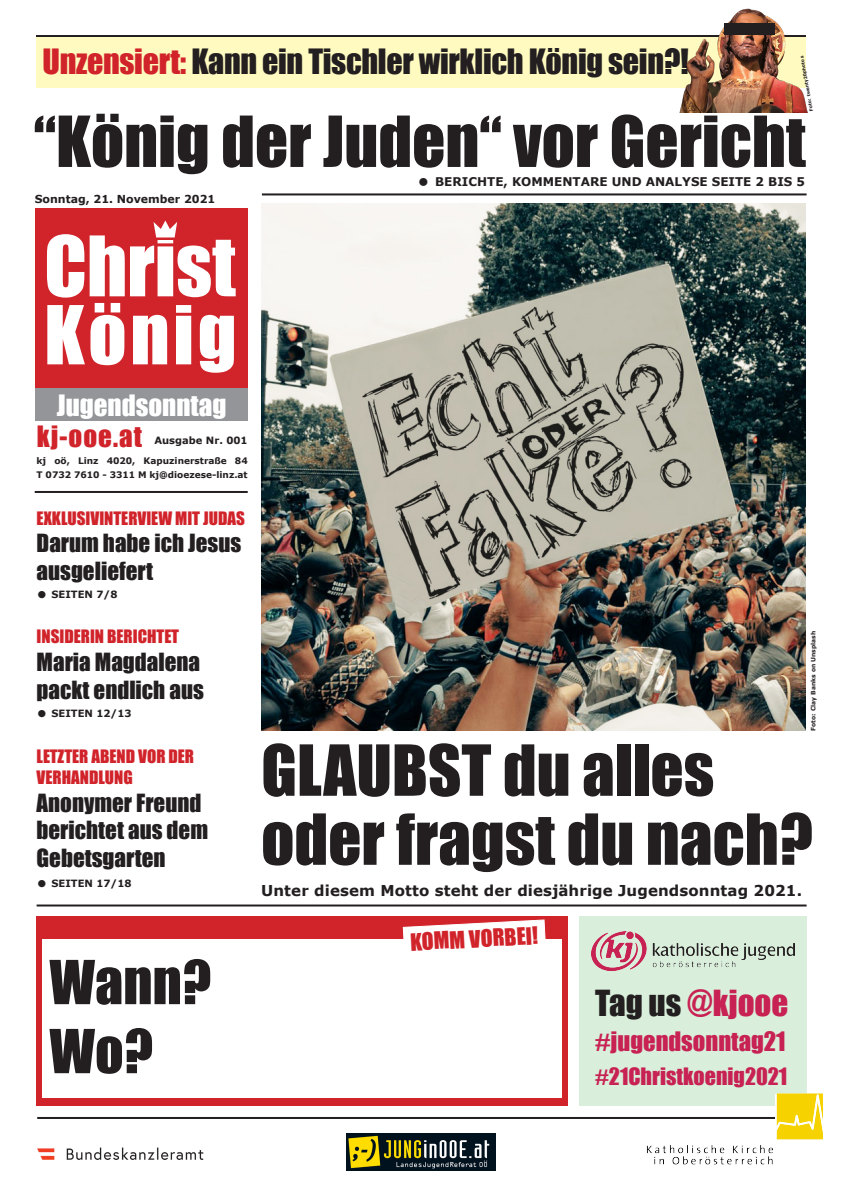
<style>
.page{position:relative;width:842px;height:1191px;background:#fff}
.page>*{position:absolute;margin:0;border:0;box-sizing:border-box;transform-origin:0 0}
.t1{font:77px "Impact";color:#fff}
.t2{font:75px "Impact";letter-spacing:.05em;color:#fff}
.t3{font:65px/69px "Impact";color:#231f20}
.t4{font:56px "Impact";color:#231f20}
.t5{font:33px "Impact";color:#c72253}
.t6{font:32px "Impact";letter-spacing:-.01em;color:#231f20}
.t7{font:27px "Impact";color:#fff}
.t8{font:27px "Impact";letter-spacing:.04em;color:#d1232a}
.t9{font:24.6px "Impact";color:#c72253}
.t10{font:23px/27.6px "Impact";color:#231f20}
.t11{font:22px "Impact";color:#c72253}
.t12{font:22px "Impact";color:#d1232a}
.t13{font:22px "Verdana";color:#231f20}
.t14{font:20px "Verdana";color:#231f20}
.t15{font:17px/20.4px "Impact";color:#d1232a}
.t16{font:700 15px "Verdana";letter-spacing:.01em;color:#231f20}
.t17{font:700 12px "Verdana";color:#231f20}
.t18{font:700 11px "Verdana";color:#231f20}
.t19{font:700 10px "Verdana";color:#231f20}
.t20{font:700 9px "Verdana";color:#231f20}
.t21{font:700 6px "Verdana";color:#231f20}
.t22{font:700 4.5px "Verdana";color:#231f20}
.s1{color:#d1232a}
.s2{color:#231f20}
</style>
<div class="page">
<div style="left:36px;top:36px;width:770px;height:52px;background:#fffbc0"></div>
<div style="left:35px;top:208px;width:213px;height:181px;background:#d1232a"></div>
<img style="left:262px;top:203px;width:544px;height:527px">
<div style="left:36px;top:916px;width:532px;height:190px;background:#d1232a"></div>
<hr style="left:36px;top:35px;width:770px;height:2px;background:#231f20">
<hr style="left:37px;top:904px;width:769px;height:2px;background:#231f20">
<hr style="left:262px;top:193px;width:544px;height:2px;background:#231f20">
<div style="left:35px;top:389px;width:213px;height:32px;background:#939598"></div>
<hr style="left:35px;top:491px;width:213px;height:2px;background:#231f20">
<div style="left:42px;top:938px;width:520px;height:159px;background:#fff"></div>
<hr style="left:37px;top:1117px;width:761px;height:2px;background:#231f20">
<svg style="left:153px;top:222px;width:25px;height:16px"></svg>
<svg style="left:154px;top:220px;width:23px;height:17px"></svg>
<img style="left:679px;top:8px;width:129px;height:105px">
<div style="left:724px;top:23px;width:51px;height:12px;background:#231f20"></div>
<img style="left:37px;top:1147px;width:167px;height:13px">
<img style="left:347px;top:1133px;width:149px;height:37px">
<svg style="left:402px;top:919px;width:145px;height:20px"></svg>
<div style="left:579px;top:916px;width:227px;height:190px;background:#d9efdb"></div>
<img style="left:592px;top:931px;width:203px;height:39px">
<img style="left:646px;top:1074px;width:177px;height:91px">
<p class="t6" style="left:43px;top:37px;width:648px"><span class="s1">Unzensiert:</span> Kann ein Tischler wirklich König sein?!</p>
<p class="t22" style="left:808px;top:112px;width:57px;rotate:-100deg">Foto: twenty20photos</p>
<p class="t3" style="left:34px;top:105px;width:774px">“König der Juden“ vor Gericht</p>
<p class="t18" style="left:35px;top:191px;width:182px">Sonntag, 21. November 2021</p>
<p class="t1" style="left:44px;top:206px;width:193px">Christ</p>
<p class="t2" style="left:44px;top:277px;width:194px">König</p>
<p class="t7" style="left:57px;top:384px;width:171px">Jugendsonntag</p>
<p class="t8" style="left:37px;top:416px;width:107px">kj-ooe.at</p>
<p class="t19" style="left:154px;top:433px;width:95px">Ausgabe Nr. 001</p>
<p class="t20" style="left:37px;top:455px;width:213px">kj oö, Linz 4020, Kapuzinerstraße 84</p>
<p class="t20" style="left:37px;top:469px;width:213px">T 0732 7610 - 3311 M kj@dioezese-linz.at</p>
<p class="t15" style="left:37px;top:507px;width:210px">EXKLUSIVINTERVIEW MIT JUDAS</p>
<p class="t10" style="left:37px;top:529px;width:206px">Darum habe ich Jesus</p>
<p class="t10" style="left:37px;top:556px;width:118px">ausgeliefert</p>
<p class="t14" style="left:37px;top:580px;width:12px">•</p>
<p class="t19" style="left:51px;top:587px;width:68px">SEITEN 7/8</p>
<p class="t15" style="left:37px;top:626px;width:144px">INSIDERIN BERICHTET</p>
<p class="t10" style="left:37px;top:647px;width:169px">Maria Magdalena packt endlich aus</p>
<p class="t14" style="left:37px;top:699px;width:12px">•</p>
<p class="t19" style="left:51px;top:706px;width:82px">SEITEN 12/13</p>
<p class="t15" style="left:37px;top:746px;width:159px">LETZTER ABEND VOR DER<br>VERHANDLUNG</p>
<p class="t10" style="left:37px;top:788px;width:173px">Anonymer Freund berichtet aus dem</p>
<p class="t10" style="left:37px;top:843px;width:130px">Gebetsgarten</p>
<p class="t14" style="left:37px;top:869px;width:12px">•</p>
<p class="t19" style="left:51px;top:876px;width:82px">SEITEN 17/18</p>
<p class="t4" style="left:49px;top:938px;width:163px">Wann?</p>
<p class="t4" style="left:49px;top:1007px;width:105px">Wo?</p>
<p class="t13" style="left:417px;top:166px;width:13px">•</p>
<p class="t17" style="left:435px;top:173px;width:371px">BERICHTE, KOMMENTARE UND ANALYSE SEITE 2 BIS 5</p>
<p class="t21" style="left:809px;top:730px;width:101px;rotate:-90deg">Foto: Clay Banks on Unsplash</p>
<p class="t3" style="left:261px;top:734px;width:553px">GLAUBST du alles oder fragst du nach?</p>
<p class="t16" style="left:261px;top:879px;width:542px">Unter diesem Motto steht der diesjährige Jugendsonntag 2021.</p>
<p class="t12" style="left:409px;top:925px;width:129px;rotate:-3deg">KOMM VORBEI!</p>
<p class="t5" style="left:595px;top:978px;width:195px"><span class="s2">Tag us</span> @kjooe</p>
<p class="t9" style="left:595px;top:1021px;width:192px">#jugendsonntag21</p>
<p class="t11" style="left:595px;top:1058px;width:194px">#21Christkoenig2021</p>
</div>
